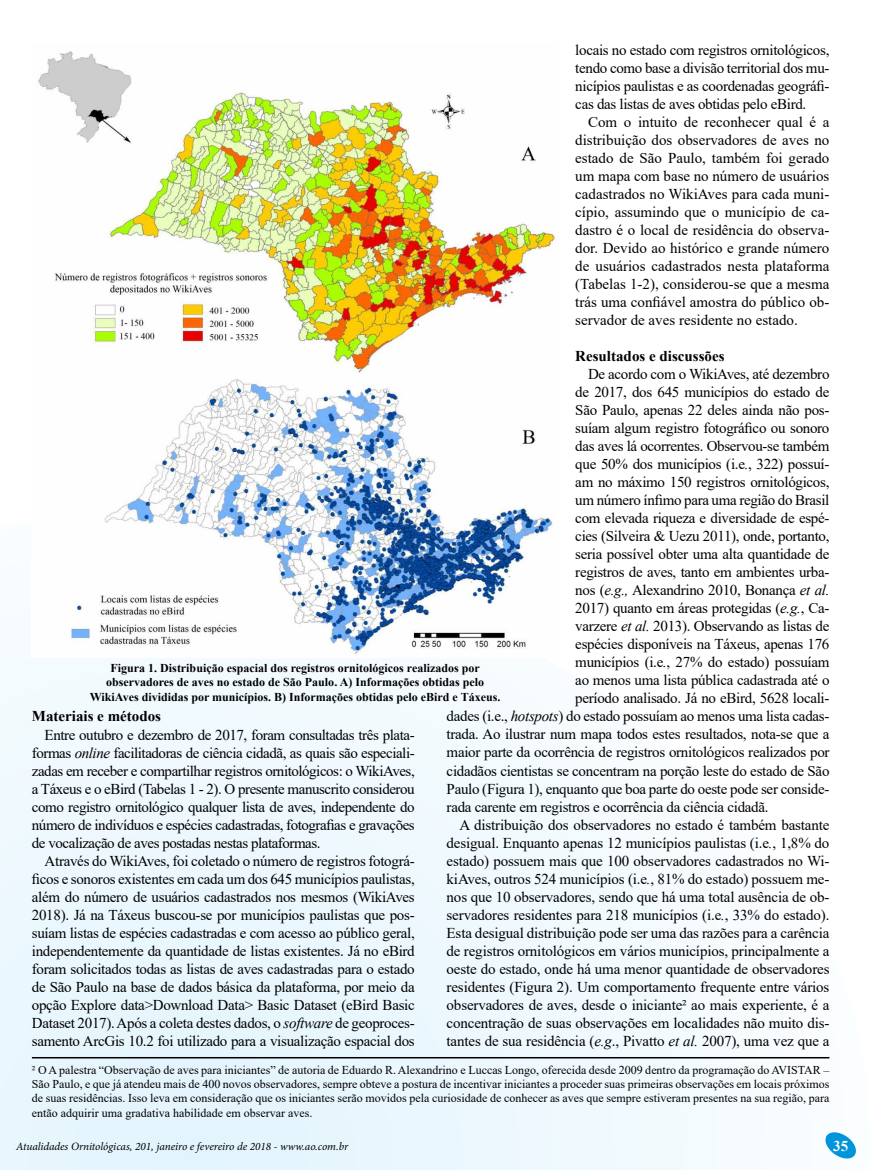
<style>
.page{position:relative;width:872px;height:1170px;background:#fff}
.page>*{position:absolute;margin:0;border:0;box-sizing:border-box;transform-origin:0 0}
.t1{font:15px/18px "Times New Roman";letter-spacing:-.02em;color:#000;text-align:justify}
.t2{font:700 15px "Times New Roman";color:#000}
.t3{font:700 15px "Times New Roman";color:#fff}
.t4{font:12px/14.4px "Times New Roman";color:#000;text-align:justify}
.t5{font:700 12px/14.4px "Times New Roman";color:#000;text-align:center}
.t6{font:italic 11.25px "Minion Pro";letter-spacing:-.005em;color:#000}
.s1{font-style:italic}
</style>
<div class="page">
<svg style="left:0;top:658px;width:830px;height:511px"></svg>
<svg style="left:823px;top:1130px;width:33px;height:29px"></svg>
<img style="left:38px;top:51px;width:520px;height:605px">
<hr style="left:32px;top:1056px;width:797px;height:2px;background:#000">
<p class="t1" style="left:575px;top:41px;width:256px">locais no estado com registros ornitológicos, tendo como base a divisão territorial dos mu&shy;nicípios paulistas e as coordenadas geográfi&shy;cas das listas de aves obtidas pelo eBird.</p>
<p class="t1" style="left:575px;top:113px;width:256px;text-indent:13px">Com o intuito de reconhecer qual é a distribuição dos observadores de aves no estado de São Paulo, também foi gerado um mapa com base no número de usuários cadastrados no WikiAves para cada muni&shy;cípio, assumindo que o município de ca&shy;dastro é o local de residência do observa&shy;dor. Devido ao histórico e grande número de usuários cadastrados nesta plataforma (Tabelas 1-2), considerou-se que a mesma trás uma confiável amostra do público ob&shy;servador de aves residente no estado.</p>
<p class="t2" style="left:575px;top:345px;width:151px">Resultados e discussões</p>
<p class="t1" style="left:588px;top:365px;width:243px">De acordo com o WikiAves, até dezembro</p>
<p class="t1" style="left:575px;top:383px;width:256px">de 2017, dos 645 municípios do estado de</p>
<p class="t1" style="left:575px;top:401px;width:256px">São Paulo, apenas 22 deles ainda não pos-</p>
<p class="t1" style="left:575px;top:419px;width:256px">suíam algum registro fotográfico ou sonoro</p>
<p class="t1" style="left:575px;top:437px;width:256px">das aves lá ocorrentes. Observou-se também</p>
<p class="t1" style="left:575px;top:455px;width:256px">que 50% dos municípios (i.e<span class="s1">.</span>, 322) possuí-</p>
<p class="t1" style="left:575px;top:473px;width:256px">am no máximo 150 registros ornitológicos,</p>
<p class="t1" style="left:575px;top:491px;width:256px">um número ínfimo para uma região do Brasil</p>
<p class="t1" style="left:575px;top:509px;width:256px">com elevada riqueza e diversidade de espé-</p>
<p class="t1" style="left:575px;top:527px;width:256px">cies (Silveira &amp; Uezu 2011), onde, portanto,</p>
<p class="t1" style="left:575px;top:545px;width:256px">seria possível obter uma alta quantidade de</p>
<p class="t1" style="left:575px;top:563px;width:256px">registros de aves, tanto em ambientes urba-</p>
<p class="t1" style="left:575px;top:581px;width:256px">nos (<span class="s1">e.g.,</span> Alexandrino 2010, Bonança <span class="s1">et al.</span></p>
<p class="t1" style="left:575px;top:599px;width:256px">2017) quanto em áreas protegidas (<span class="s1">e.g.</span>, Ca-</p>
<p class="t1" style="left:575px;top:617px;width:256px">varzere <span class="s1">et al.</span> 2013). Observando as listas de</p>
<p class="t1" style="left:575px;top:635px;width:256px">espécies disponíveis na Táxeus, apenas 176</p>
<p class="t1" style="left:575px;top:653px;width:256px">municípios (i.e<span class="s1">.</span>, 27% do estado) possuíam</p>
<p class="t1" style="left:575px;top:671px;width:256px">ao menos uma lista pública cadastrada até o</p>
<p class="t1" style="left:575px;top:689px;width:256px">período analisado. Já no eBird, 5628 locali-</p>
<p class="t1" style="left:446px;top:707px;width:384px">dades (i.e., <span class="s1">hotspots</span>) do estado possuíam ao menos uma lista cadas-</p>
<p class="t1" style="left:446px;top:725px;width:384px">trada. Ao ilustrar num mapa todos estes resultados, nota-se que a</p>
<p class="t1" style="left:446px;top:743px;width:384px">maior parte da ocorrência de registros ornitológicos realizados por</p>
<p class="t1" style="left:446px;top:761px;width:384px">cidadãos cientistas se concentram na porção leste do estado de São</p>
<p class="t1" style="left:446px;top:779px;width:384px">Paulo (Figura 1), enquanto que boa parte do oeste pode ser conside-</p>
<p class="t1" style="left:446px;top:797px;width:323px">rada carente em registros e ocorrência da ciência cidadã.</p>
<p class="t1" style="left:459px;top:815px;width:371px">A distribuição dos observadores no estado é também bastante</p>
<p class="t1" style="left:446px;top:833px;width:384px">desigual. Enquanto apenas 12 municípios paulistas (i.e<span class="s1">.</span>, 1,8% do</p>
<p class="t1" style="left:446px;top:851px;width:384px">estado) possuem mais que 100 observadores cadastrados no Wi-</p>
<p class="t1" style="left:446px;top:869px;width:384px">kiAves, outros 524 municípios (i.e<span class="s1">.</span>, 81% do estado) possuem me-</p>
<p class="t1" style="left:446px;top:887px;width:384px">nos que 10 observadores, sendo que há uma total ausência de ob-</p>
<p class="t1" style="left:446px;top:905px;width:384px">servadores residentes para 218 municípios (i.e<span class="s1">.</span>, 33% do estado).</p>
<p class="t1" style="left:446px;top:923px;width:384px">Esta desigual distribuição pode ser uma das razões para a carência</p>
<p class="t1" style="left:446px;top:941px;width:384px">de registros ornitológicos em vários municípios, principalmente a</p>
<p class="t1" style="left:446px;top:959px;width:384px">oeste do estado, onde há uma menor quantidade de observadores</p>
<p class="t1" style="left:446px;top:977px;width:384px">residentes (Figura 2). Um comportamento frequente entre vários</p>
<p class="t1" style="left:446px;top:995px;width:384px">observadores de aves, desde o iniciante² ao mais experiente, é a</p>
<p class="t1" style="left:446px;top:1013px;width:384px">concentração de suas observações em localidades não muito dis-</p>
<p class="t1" style="left:446px;top:1031px;width:384px">tantes de sua residência (<span class="s1">e.g</span>., Pivatto <span class="s1">et al.</span> 2007), uma vez que a</p>
<p class="t5" style="left:90px;top:660px;width:412px">Figura 1. Distribuição espacial dos registros ornitológicos realizados por observadores de aves no estado de São Paulo. A) Informações obtidas pelo<br>WikiAves divididas por municípios. B) Informações obtidas pelo eBird e Táxeus.</p>
<p class="t2" style="left:32px;top:705px;width:131px">Materiais e métodos</p>
<p class="t1" style="left:32px;top:725px;width:384px;text-indent:13px">Entre outubro e dezembro de 2017, foram consultadas três plata&shy;formas <span class="s1">online</span> facilitadoras de ciência cidadã, as quais são especiali&shy;zadas em receber e compartilhar registros ornitológicos: o WikiAves, a Táxeus e o eBird (Tabelas 1 - 2). O presente manuscrito considerou como registro ornitológico qualquer lista de aves, independente do número de indivíduos e espécies cadastradas, fotografias e gravações de vocalização de aves postadas nestas plataformas.</p>
<p class="t1" style="left:32px;top:851px;width:384px;text-indent:13px">Através do WikiAves, foi coletado o número de registros fotográ&shy;ficos e sonoros existentes em cada um dos 645 municípios paulistas, além do número de usuários cadastrados nos mesmos (WikiAves 2018). Já na Táxeus buscou-se por municípios paulistas que pos&shy;suíam listas de espécies cadastradas e com acesso ao público geral, independentemente da quantidade de listas existentes. Já no eBird foram solicitados todas as listas de aves cadastradas para o estado de São Paulo na base de dados básica da plataforma, por meio da opção Explore data&gt;Download Data&gt; Basic Dataset (eBird Basic Dataset 2017). Após a coleta destes dados, o <span class="s1">software</span> de geoproces&shy;samento ArcGis 10.2 foi utilizado para a visualização espacial dos</p>
<p class="t4" style="left:32px;top:1061px;width:799px">² O A palestra “Observação de aves para iniciantes” de autoria de Eduardo R. Alexandrino e Luccas Longo, oferecida desde 2009 dentro da programação do AVISTAR – São Paulo, e que já atendeu mais de 400 novos observadores, sempre obteve a postura de incentivar iniciantes a proceder suas primeiras observações em locais próximos de suas residências. Isso leva em consideração que os iniciantes serão movidos pela curiosidade de conhecer as aves que sempre estiveram presentes na sua região, para então adquirir uma gradativa habilidade em observar aves.</p>
<p class="t6" style="left:16px;top:1138px;width:334px">Atualidades Ornitológicas, 201, janeiro e fevereiro de 2018 - www.ao.com.br</p>
<p class="t3" style="left:833px;top:1134px;width:16px">35</p>
</div>
